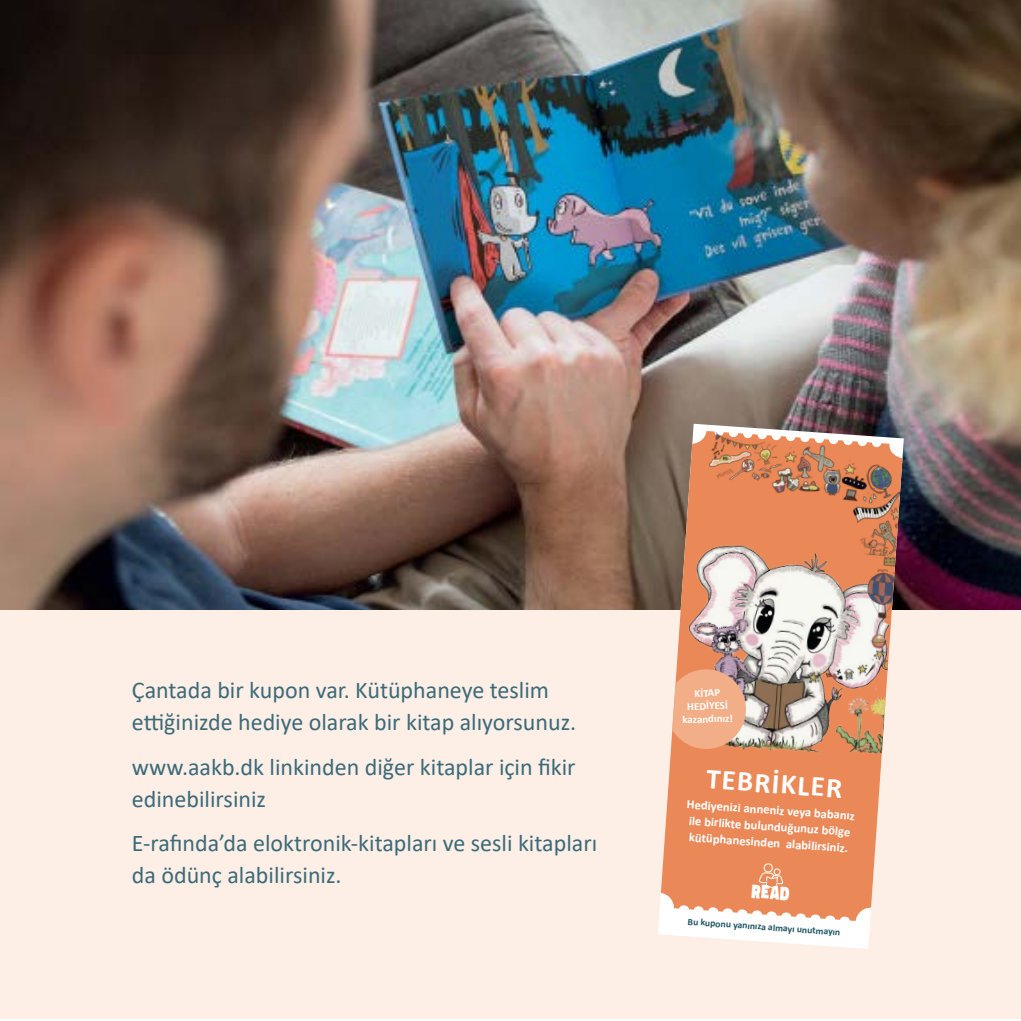
<style>
.page{position:relative;width:1021px;height:1021px;background:#fff}
.page>*{position:absolute;margin:0;border:0;box-sizing:border-box;transform-origin:0 0}
.t1{font:700 29px "Calibri";color:#fff}
.t2{font:24px/32px "Calibri";color:#3c6a79}
.t3{font:18.2px "Spot";color:#fff}
.t4{font:700 12.6px/16.4px "Calibri";color:#fff}
.t5{font:700 10.8px/13px "Calibri";color:#fff;text-align:center}
.t6{font:700 9.6px "Calibri";color:#215666}
</style>
<div class="page">
<div style="left:0;top:0;width:1020px;height:1018px;background:#fdefe6"></div>
<img style="left:0;top:0;width:1020px;height:609px">
<svg style="left:658px;top:424px;width:245px;height:524px"></svg>
<svg style="left:660px;top:431px;width:242px;height:489px;fill:#ea8957"></svg>
<img style="left:685px;top:621px;width:213px;height:138px">
<svg style="left:758px;top:852px;width:26px;height:36px"></svg>
<img style="left:680px;top:430px;width:223px;height:191px">
<svg style="left:665px;top:668px;width:82px;height:82px;background:#e8af8f"></svg>
<svg style="left:854px;top:907px;width:33px;height:32px"></svg>
<svg style="left:658px;top:892px;width:16px;height:32px"></svg>
<p class="t2" style="left:132px;top:674px;width:446px">Çantada bir kupon var. Kütüphaneye teslim ettiğinizde hediye olarak bir kitap alıyorsunuz.</p>
<p class="t2" style="left:132px;top:750px;width:445px">www.aakb.dk linkinden diğer kitaplar için fikir edinebilirsiniz</p>
<p class="t2" style="left:132px;top:826px;width:467px">E-rafında’da eloktronik-kitapları ve sesli kitapları da ödünç alabilirsiniz.</p>
<p class="t5" style="left:682px;top:686px;width:52px;rotate:-1deg">KİTAP<br>HEDİYESİ kazandınız!</p>
<p class="t1" style="left:707px;top:758px;width:138px;rotate:4deg">TEBRİKLER</p>
<p class="t4" style="left:687px;top:795px;width:170px;rotate:4deg">Hediyenizi anneniz veya babanız ile birlikte bulunduğunuz bölge kütüphanesinden alabilirsiniz.</p>
<p class="t3" style="left:752px;top:882px;width:39px;rotate:4deg">Read</p>
<p class="t6" style="left:688px;top:914px;width:154px;rotate:4deg">Bu kuponu yanınıza almayı unutmayın</p>
</div>
